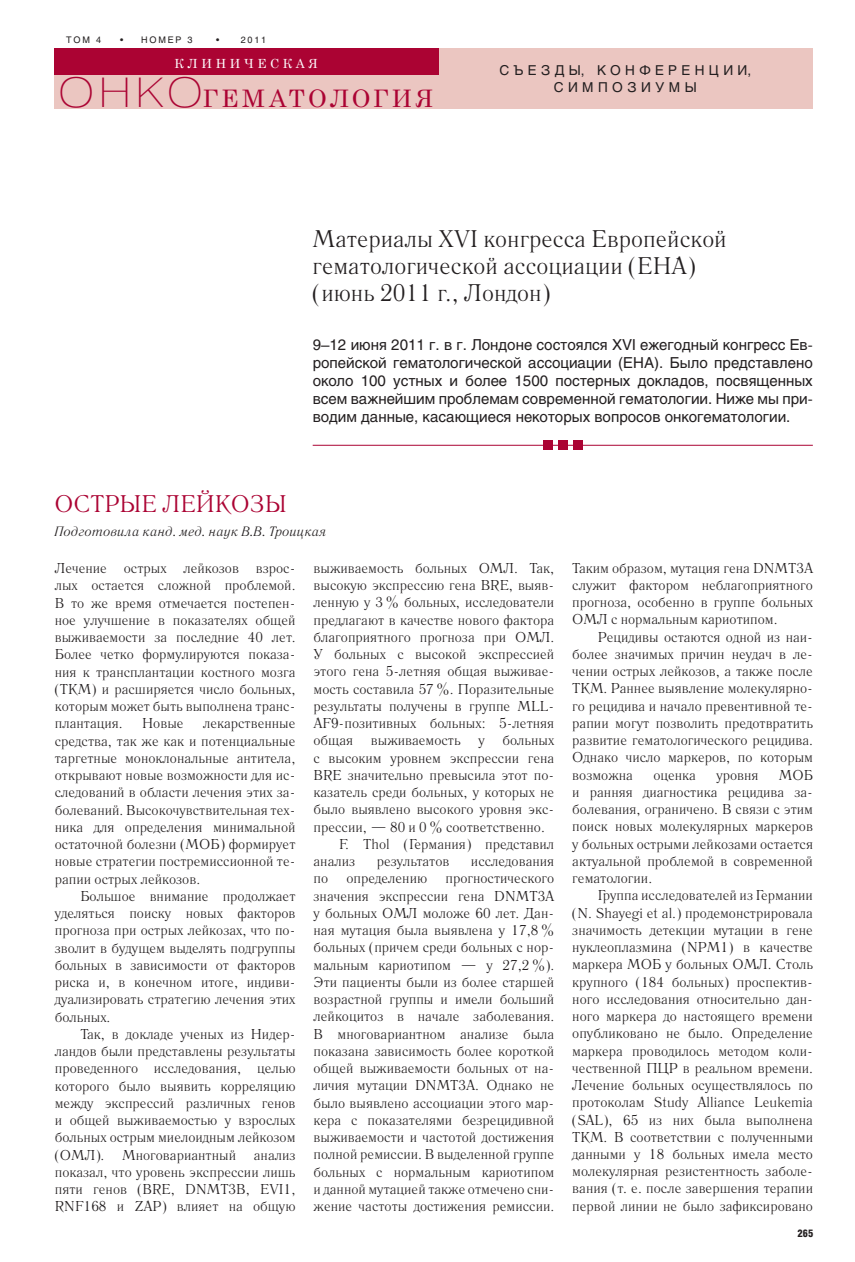
<style>
.page{position:relative;width:855px;height:1262px;background:#fff}
.page>*{position:absolute;margin:0;border:0;box-sizing:border-box;transform-origin:0 0}
.t1{font:24.15px "Century Schoolbook";letter-spacing:.14em;color:#ab0333}
.t2{font:24px/27px "Literaturnaya C";color:#231f20}
.t3{font:24px "Literaturnaya C";color:#ab0333}
.t4{font:15px/18px "Helios";color:#231f20;text-align:justify}
.t5{font:14.25px/17.2px "Literaturnaya C";color:#231f20;text-align:justify}
.t6{font:italic 13.5px "Literaturnaya C";color:#231f20}
.t7{font:13.5px/16.2px "Helios";letter-spacing:.325em;color:#231f20;text-align:center}
.t8{font:12.6px "Century Schoolbook";letter-spacing:.285em;color:#fff}
.t9{font:900 10.5px "Helios Cond";color:#231f20}
.t10{font:9px "Helios";letter-spacing:.2em;color:#231f20}
.s1{font-family:"Helios Ext";font-weight:100;font-size:40.5px}
</style>
<div class="page">
<div style="left:437px;top:48px;width:375px;height:60px;background:#ebc6c1"></div>
<div style="left:54px;top:48px;width:384px;height:60px;background:#ebc6c1"></div>
<div style="left:54px;top:48px;width:384px;height:27px;background:#ab0333"></div>
<hr style="left:313px;top:445px;width:499px;height:1px;background:#ab0333">
<div style="left:543px;top:441px;width:9px;height:9px;background:#ab0333"></div>
<div style="left:558px;top:441px;width:9px;height:9px;background:#ab0333"></div>
<div style="left:573px;top:441px;width:9px;height:9px;background:#ab0333"></div>
<p class="t10" style="left:66px;top:36px;width:36px">ТОМ 4</p>
<p class="t10" style="left:120px;top:36px;width:74px">• НОМЕР 3</p>
<p class="t10" style="left:216px;top:36px;width:52px">• 2011</p>
<p class="t8" style="left:174px;top:56px;width:145px">КЛИНИЧЕСКАЯ</p>
<h1 class="t1" style="left:59px;top:83px;width:376px"><span class="s1">ОНКО</span>ГЕМАТОЛОГИЯ</h1>
<p class="t7" style="left:499px;top:64px;width:253px">СЪЕЗДЫ, КОНФЕРЕНЦИИ,<br>СИМПОЗИУМЫ</p>
<h2 class="t2" style="left:312px;top:228px;width:415px">Материалы XVI конгресса Европейской гематологической ассоциации (EHA) (июнь 2011 г., Лондон)</h2>
<p class="t4" style="left:313px;top:337px;width:501px">9–12 июня 2011 г. в г. Лондоне состоялся XVI ежегодный конгресс Ев&shy;ропейской гематологической ассоциации (EHA). Было представлено около 100 устных и более 1500 постерных докладов, посвященных всем важнейшим проблемам современной гематологии. Ниже мы при&shy;водим данные, касающиеся некоторых вопросов онкогематологии.</p>
<h2 class="t3" style="left:55px;top:495px;width:234px">ОСТРЫЕ ЛЕЙКОЗЫ</h2>
<p class="t6" style="left:55px;top:526px;width:273px">Подготовила канд. мед. наук В.В. Троицкая</p>
<p class="t5" style="left:55px;top:561px;width:242px">Лечение острых лейкозов взрос&shy;лых остается сложной проблемой.<br>В то же время отмечается постепен&shy;ное улучшение в показателях общей выживаемости за последние 40 лет.<br>Более четко формулируются показа&shy;ния к трансплантации костного мозга (ТКМ) и расширяется число больных, которым может быть выполнена транс&shy;плантация.</p>
<p class="t5" style="left:142px;top:716px;width:43px">Новые</p>
<p class="t5" style="left:55px;top:716px;width:242px;text-indent:148px">лекарственные средства, так же как и потенциальные таргетные моноклональные антитела, открывают новые возможности для ис&shy;следований в области лечения этих за&shy;болеваний. Высокочувствительная тех&shy;ника для определения минимальной остаточной болезни (МОБ) формирует новые стратегии постремиссионной те&shy;рапии острых лейкозов.</p>
<p class="t5" style="left:55px;top:888px;width:242px;text-indent:26px">Большое внимание продолжает уделяться поиску новых факторов прогноза при острых лейкозах, что по&shy;зволит в будущем выделять подгруппы больных в зависимости от факторов риска и, в конечном итоге, индиви&shy;дуализировать стратегию лечения этих больных.</p>
<p class="t5" style="left:55px;top:1026px;width:242px;text-indent:26px">Так, в докладе ученых из Нидер&shy;ландов были представлены результаты проведенного исследования, целью которого было выявить корреляцию между экспрессий различных генов и общей выживаемостью у взрослых больных острым миелоидным лейкозом (ОМЛ). Многовариантный анализ показал, что уровень экспрессии лишь пяти генов (BRE, DNMT3B, EVI1, RNF168 и ZAP) влияет на общую</p>
<p class="t5" style="left:313px;top:561px;width:242px">выживаемость больных ОМЛ. Так,</p>
<p class="t5" style="left:313px;top:578px;width:242px">высокую экспрессию гена BRE, выяв-</p>
<p class="t5" style="left:313px;top:595px;width:242px">ленную у 3 % больных, исследователи</p>
<p class="t5" style="left:313px;top:612px;width:242px">предлагают в качестве нового фактора</p>
<p class="t5" style="left:313px;top:630px;width:242px">благоприятного прогноза при ОМЛ.</p>
<p class="t5" style="left:313px;top:647px;width:242px">У больных с высокой экспрессией</p>
<p class="t5" style="left:313px;top:664px;width:242px">этого гена 5-летняя общая выживае-</p>
<p class="t5" style="left:313px;top:681px;width:242px">мость составила 57 %. Поразительные</p>
<p class="t5" style="left:313px;top:698px;width:242px">результаты получены в группе MLL-</p>
<p class="t5" style="left:313px;top:716px;width:242px">AF9-позитивных больных: 5-летняя</p>
<p class="t5" style="left:313px;top:733px;width:242px">общая выживаемость у больных</p>
<p class="t5" style="left:313px;top:750px;width:242px">с высоким уровнем экспрессии гена</p>
<p class="t5" style="left:313px;top:767px;width:242px">BRE значительно превысила этот по-</p>
<p class="t5" style="left:313px;top:785px;width:242px">казатель среди больных, у которых не</p>
<p class="t5" style="left:313px;top:802px;width:242px">было выявлено высокого уровня экс-</p>
<p class="t5" style="left:313px;top:819px;width:233px">прессии, — 80 и 0 % соответственно.</p>
<p class="t5" style="left:339px;top:836px;width:217px">F. Thol (Германия) представил</p>
<p class="t5" style="left:313px;top:854px;width:43px">анализ</p>
<p class="t5" style="left:376px;top:854px;width:74px">результатов</p>
<p class="t5" style="left:471px;top:854px;width:85px">исследования</p>
<p class="t5" style="left:313px;top:871px;width:16px">по</p>
<p class="t5" style="left:346px;top:871px;width:82px">определению</p>
<p class="t5" style="left:313px;top:871px;width:242px;text-indent:132px">прогностического значения экспрессии гена DNMT3A у больных ОМЛ моложе 60 лет. Дан&shy;ная мутация была выявлена у 17,8 % больных (причем среди больных с нор&shy;мальным кариотипом — у 27,2 %).<br>Эти пациенты были из более старшей возрастной группы и имели больший лейкоцитоз в начале заболевания.<br>В многовариантном анализе была показана зависимость более короткой общей выживаемости больных от на&shy;личия мутации DNMT3A. Однако не было выявлено ассоциации этого мар&shy;кера с показателями безрецидивной выживаемости и частотой достижения полной ремиссии. В выделенной группе больных с нормальным кариотипом и данной мутацией также отмечено сни&shy;жение частоты достижения ремиссии.</p>
<p class="t5" style="left:572px;top:560px;width:242px">Таким образом, мутация гена DNMT3A служит фактором неблагоприятного прогноза, особенно в группе больных ОМЛ с нормальным кариотипом.</p>
<p class="t5" style="left:572px;top:629px;width:242px;text-indent:26px">Рецидивы остаются одной из наи&shy;более значимых причин неудач в ле&shy;чении острых лейкозов, а также после ТКМ. Раннее выявление молекулярно&shy;го рецидива и начало превентивной те&shy;рапии могут позволить предотвратить развитие гематологического рецидива.<br>Однако число маркеров, по которым возможна</p>
<p class="t5" style="left:572px;top:767px;width:242px;text-indent:207px">МОБ и ранняя диагностика рецидива за&shy;болевания, ограничено. В связи с этим поиск новых молекулярных маркеров у больных острыми лейкозами остается актуальной проблемой в современной гематологии.</p>
<p class="t5" style="left:572px;top:888px;width:242px;text-indent:26px">Группа исследователей из Германии (N. Shayegi et al.) продемонстрировала значимость детекции мутации в гене нуклеоплазмина (NPM1) в качестве маркера МОБ у больных ОМЛ. Столь крупного (184 больных) проспектив&shy;ного исследования относительно дан&shy;ного маркера до настоящего времени опубликовано не было. Определение маркера проводилось методом коли&shy;чественной ПЦР в реальном времени.<br>Лечение больных осуществлялось по протоколам Study Alliance Leukemia (SAL), 65 из них была выполнена ТКМ. В соответствии с полученными данными у 18 больных имела место молекулярная резистентность заболе&shy;вания (т. е. после завершения терапии первой линии не было зафиксировано</p>
<p class="t5" style="left:653px;top:767px;width:44px">оценка</p>
<p class="t5" style="left:716px;top:767px;width:44px">уровня</p>
<p class="t9" style="left:797px;top:1229px;width:17px">265</p>
</div>
